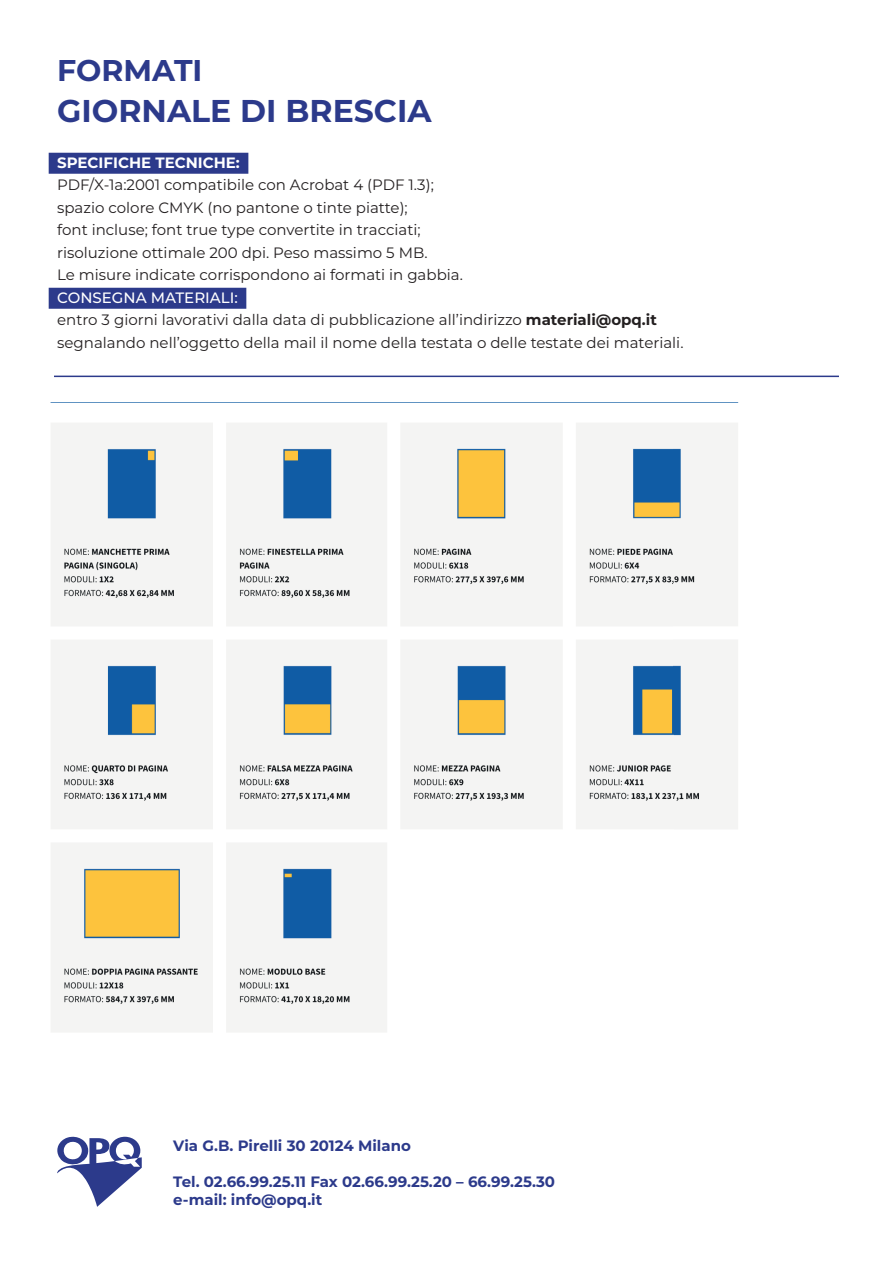
<style>
.page{position:relative;width:893px;height:1263px;background:#fff}
.page>*{position:absolute;margin:0;border:0;box-sizing:border-box;transform-origin:0 0}
.t1{font:700 31.5px "Montserrat";color:#2c3a8b}
.t2{font:700 30px "Montserrat";color:#2c3a8b}
.t3{font:15px/22.5px "Montserrat";color:#231f20}
.t4{font:700 15px/18px "Montserrat";color:#2c3a8b}
.t5{font:700 15px "Montserrat";color:#fff}
.s1{font-weight:500;color:#fff}
.s2{font-weight:700}
</style>
<div class="page">
<div style="left:49px;top:153px;width:199px;height:21px;background:#2c3a8b"></div>
<div style="left:49px;top:288px;width:197px;height:21px;background:#2c3a8b"></div>
<svg style="left:57px;top:1136px;width:85px;height:71px"></svg>
<hr style="left:54px;top:376px;width:785px;height:1px;background:#2c3a8b">
<img style="left:50px;top:402px;width:689px;height:630px">
<div style="left:438px;top:863px;width:432px;height:253px;background:#fff"></div>
<h2 class="t2" style="left:57px;top:49px;width:147px">FORMATI</h2>
<h1 class="t1" style="left:57px;top:88px;width:376px">GIORNALE DI BRESCIA</h1>
<p class="t5" style="left:57px;top:151px;width:184px">SPECIFICHE TECNICHE:</p>
<p class="t3" style="left:57px;top:173px;width:407px">PDF/X-1a:2001 compatibile con Acrobat 4 (PDF 1.3); spazio colore CMYK (no pantone o tinte piatte);<br>font incluse; font true type convertite in tracciati; risoluzione ottimale 200 dpi. Peso massimo 5 MB.<br>Le misure indicate corrispondono ai formati in gabbia.</p>
<p class="t3" style="left:57px;top:285px;width:628px"><span class="s1">CONSEGNA MATERIALI:<br></span>entro 3 giorni lavorativi dalla data di pubblicazione all’indirizzo <span class="s2">materiali@opq.it </span>segnalando nell’oggetto della mail il nome della testata o delle testate dei materiali.</p>
<p class="t4" style="left:173px;top:1136px;width:239px">Via G.B. Pirelli 30 20124 Milano</p>
<p class="t4" style="left:173px;top:1172px;width:383px">Tel. 02.66.99.25.11 Fax 02.66.99.25.20 – 66.99.25.30 e-mail: info@opq.it</p>
</div>
